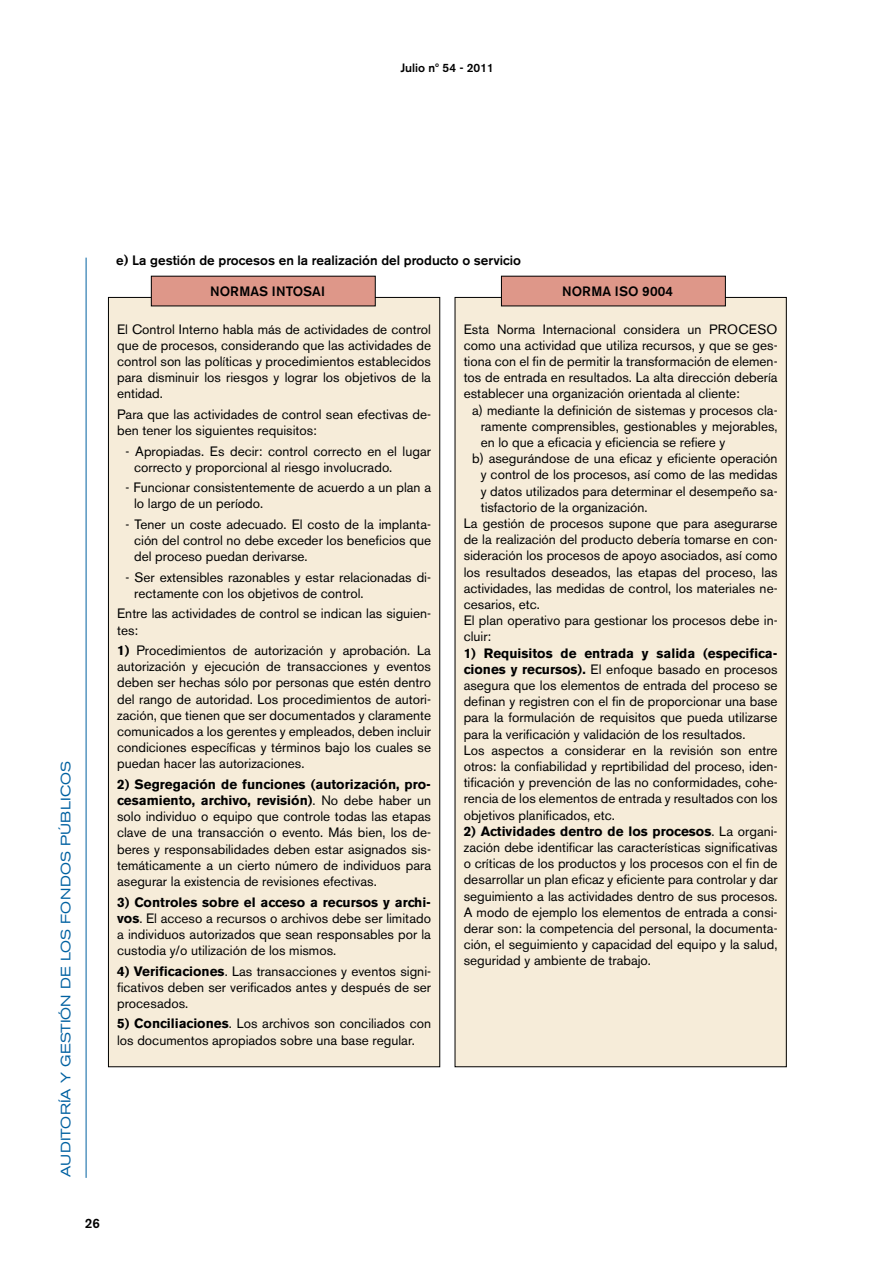
<style>
.page{position:relative;width:893px;height:1263px;background:#fff}
.page>*{position:absolute;margin:0;border:0;box-sizing:border-box;transform-origin:0 0}
.t1{font:13.5px/16.2px "Akzidenz Grotesk BE";color:#000;text-align:justify}
.t2{font:500 13.5px "Akzidenz Grotesk BE";color:#000}
.t3{font:expanded 13.5px "Akzidenz Grotesk BE";letter-spacing:.02em;color:#0061a1}
.t4{font:500 12px "Akzidenz Grotesk BE";color:#000}
.s1{font-weight:700}
</style>
<div class="page">
<hr style="left:86px;top:258px;width:1px;height:920px;background:#0061a1">
<div style="left:108px;top:297px;width:332px;height:770px;background:#f6ecd9"></div>
<div style="left:455px;top:297px;width:331px;height:770px;background:#f6ecd9"></div>
<div style="left:151px;top:276px;width:224px;height:30px;background:#de9789"></div>
<div style="left:501px;top:276px;width:224px;height:30px;background:#de9789"></div>
<p class="t4" style="left:400px;top:61px;width:95px">Julio nº 54 - 2011</p>
<p class="t3" style="left:58px;top:1177px;width:418px;rotate:-90deg">AUDITORÍA Y GESTIÓN DE LOS FONDOS PÚBLICOS</p>
<p class="t2" style="left:85px;top:1215px;width:17px">26</p>
<p class="t2" style="left:116px;top:252px;width:406px">e) La gestión de procesos en la realización del producto o servicio</p>
<p class="t2" style="left:210px;top:283px;width:116px">NORMAS INTOSAI</p>
<p class="t2" style="left:562px;top:283px;width:113px">NORMA ISO 9004</p>
<p class="t1" style="left:117px;top:321px;width:315px">El Control Interno habla más de actividades de control que de procesos, considerando que las actividades de control son las políticas y procedimientos establecidos para disminuir los riesgos y lograr los objetivos de la entidad.</p>
<p class="t1" style="left:117px;top:406px;width:315px">Para que las actividades de control sean efectivas de&shy;ben tener los siguientes requisitos:</p>
<p class="t1" style="left:134px;top:443px;width:298px;text-indent:-9px">- Apropiadas. Es decir: control correcto en el lugar correcto y proporcional al riesgo involucrado.</p>
<p class="t1" style="left:134px;top:479px;width:298px;text-indent:-9px">- Funcionar consistentemente de acuerdo a un plan a lo largo de un período.</p>
<p class="t1" style="left:134px;top:516px;width:298px;text-indent:-9px">- Tener un coste adecuado. El costo de la implanta&shy;ción del control no debe exceder los beneficios que del proceso puedan derivarse.</p>
<p class="t1" style="left:134px;top:569px;width:298px;text-indent:-9px">- Ser extensibles razonables y estar relacionadas di&shy;rectamente con los objetivos de control.</p>
<p class="t1" style="left:117px;top:605px;width:315px">Entre las actividades de control se indican las siguien&shy;tes:</p>
<p class="t1" style="left:117px;top:642px;width:315px"><span class="s1">1)</span> Procedimientos de autorización y aprobación. La autorización y ejecución de transacciones y eventos deben ser hechas sólo por personas que estén dentro del rango de autoridad. Los procedimientos de autori&shy;zación, que tienen que ser documentados y claramente comunicados a los gerentes y empleados, deben incluir condiciones específicas y términos bajo los cuales se puedan hacer las autorizaciones.</p>
<p class="t1" style="left:117px;top:776px;width:315px"><span class="s1">2) Segregación de funciones (autorización, pro&shy;cesamiento, archivo, revisión)</span>. No debe haber un solo individuo o equipo que controle todas las etapas clave de una transacción o evento. Más bien, los de&shy;beres y responsabilidades deben estar asignados sis&shy;temáticamente a un cierto número de individuos para asegurar la existencia de revisiones efectivas.</p>
<p class="t1" style="left:117px;top:894px;width:315px"><span class="s1">3) Controles sobre el acceso a recursos y archi&shy;vos</span>. El acceso a recursos o archivos debe ser limitado a individuos autorizados que sean responsables por la custodia y/o utilización de los mismos.</p>
<p class="t1" style="left:117px;top:963px;width:315px"><span class="s1">4) Verificaciones</span>. Las transacciones y eventos signi&shy;ficativos deben ser verificados antes y después de ser procesados.</p>
<p class="t1" style="left:117px;top:1016px;width:315px"><span class="s1">5) Conciliaciones</span>. Los archivos son conciliados con los documentos apropiados sobre una base regular.</p>
<p class="t1" style="left:464px;top:321px;width:315px">Esta Norma Internacional considera un PROCESO como una actividad que utiliza recursos, y que se ges&shy;tiona con el fin de permitir la transformación de elemen&shy;tos de entrada en resultados. La alta dirección debería establecer una organización orientada al cliente:</p>
<p class="t1" style="left:472px;top:402px;width:307px">a) mediante la definición de sistemas y procesos cla-</p>
<p class="t1" style="left:481px;top:418px;width:298px">ramente comprensibles, gestionables y mejorables,</p>
<p class="t1" style="left:481px;top:434px;width:246px">en lo que a eficacia y eficiencia se refiere y</p>
<p class="t1" style="left:472px;top:450px;width:307px">b) asegurándose de una eficaz y eficiente operación</p>
<p class="t1" style="left:481px;top:467px;width:298px">y control de los procesos, así como de las medidas</p>
<p class="t1" style="left:481px;top:483px;width:298px">y datos utilizados para determinar el desempeño sa-</p>
<p class="t1" style="left:481px;top:499px;width:168px">tisfactorio de la organización.</p>
<p class="t1" style="left:464px;top:515px;width:315px">La gestión de procesos supone que para asegurarse</p>
<p class="t1" style="left:464px;top:531px;width:315px">de la realización del producto debería tomarse en con-</p>
<p class="t1" style="left:464px;top:548px;width:315px">sideración los procesos de apoyo asociados, así como</p>
<p class="t1" style="left:464px;top:564px;width:315px">los resultados deseados, las etapas del proceso, las</p>
<p class="t1" style="left:464px;top:580px;width:315px">actividades, las medidas de control, los materiales ne-</p>
<p class="t1" style="left:464px;top:596px;width:78px">cesarios, etc.</p>
<p class="t1" style="left:464px;top:612px;width:315px">El plan operativo para gestionar los procesos debe in-</p>
<p class="t1" style="left:464px;top:629px;width:29px">cluir:</p>
<p class="t1" style="left:464px;top:645px;width:315px;text-align:left"><span class="s1">1) Requisitos de entrada y salida (especifica&shy;ciones y recursos).</span> El enfoque basado en procesos asegura que los elementos de entrada del proceso se definan y registren con el fin de proporcionar una base para la formulación de requisitos que pueda utilizarse para la verificación y validación de los resultados.<br>Los aspectos a considerar en la revisión son entre otros: la confiabilidad y reprtibilidad del proceso, iden&shy;tificación y prevención de las no conformidades, cohe&shy;rencia de los elementos de entrada y resultados con los objetivos planificados, etc.</p>
<p class="t1" style="left:464px;top:823px;width:315px"><span class="s1">2) Actividades dentro de los procesos</span>. La organi&shy;zación debe identificar las características significativas o críticas de los productos y los procesos con el fin de desarrollar un plan eficaz y eficiente para controlar y dar seguimiento a las actividades dentro de sus procesos.<br>A modo de ejemplo los elementos de entrada a consi&shy;derar son: la competencia del personal, la documenta&shy;ción, el seguimiento y capacidad del equipo y la salud, seguridad y ambiente de trabajo.</p>
</div>
